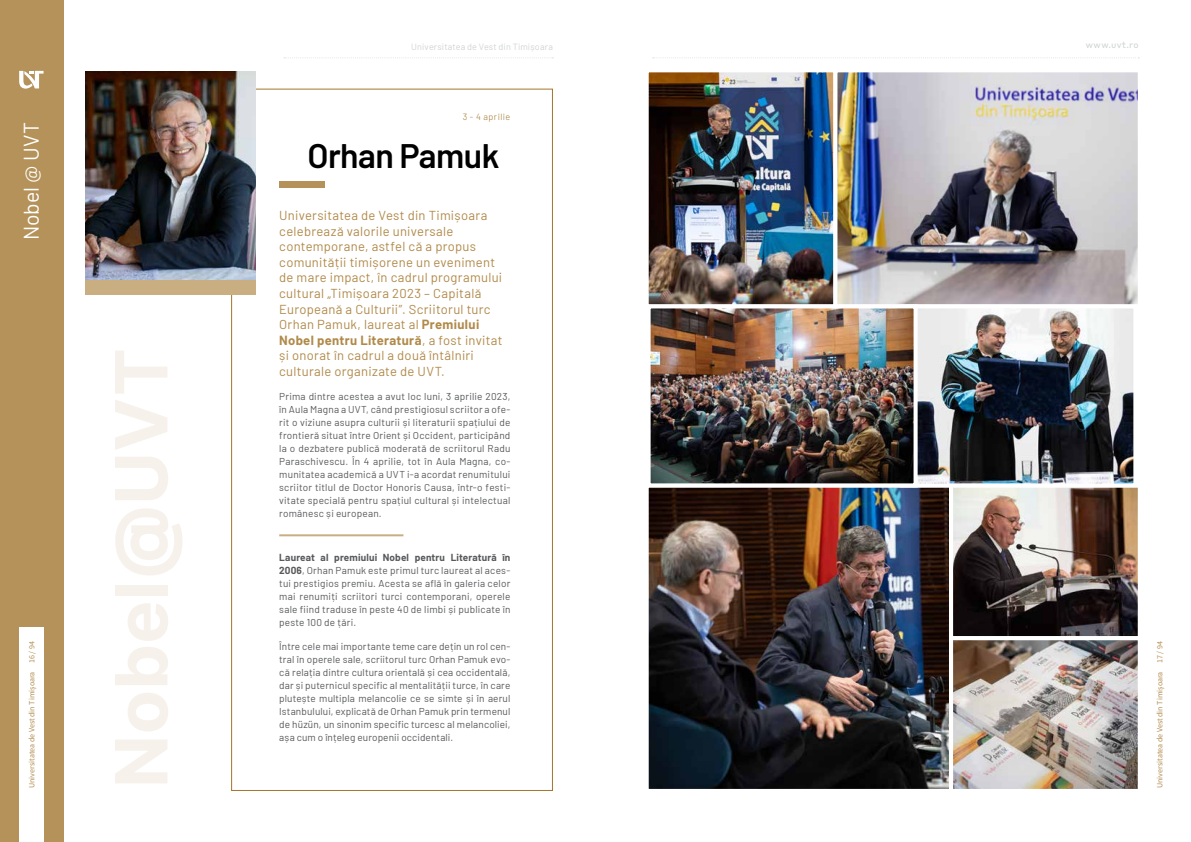
<style>
.page{position:relative;width:1191px;height:842px;background:#fff}
.page>*{position:absolute;margin:0;border:0;box-sizing:border-box;transform-origin:0 0}
.t1{font:600 34px "Barlow";letter-spacing:-.015em;color:#000}
.t2{font:21.1px "Barlow";color:#fff}
.t3{font:13px/15.6px "Barlow";letter-spacing:.02em;color:#b18a4a}
.t4{font:10px/13px "Barlow";letter-spacing:.02em;color:#58595b;text-align:justify}
.t5{font:9px "Barlow";letter-spacing:.015em;color:#d1d3d4}
.t6{font:9px "Styrene B";letter-spacing:.045em;color:#d1d3d4}
.t7{font:300 9px "Barlow";letter-spacing:.055em;color:#a2762b}
.t8{font:8px "Source Sans Variable";color:#b58f53}
.s1{font-weight:700}
</style>
<div class="page">
<div style="left:0;top:0;width:64px;height:842px;background:#b49259"></div>
<svg style="left:19px;top:71px;width:25px;height:18px"></svg>
<svg style="left:284px;top:57px;width:269px;height:1px"></svg>
<svg style="left:652px;top:57px;width:487px;height:1px"></svg>
<div style="left:19px;top:626px;width:25px;height:216px;background:#fff"></div>
<div style="left:279px;top:181px;width:46px;height:6px;background:#b49259"></div>
<hr style="left:279px;top:534px;width:124px;height:2px;background:#c9ae82">
<img style="left:649px;top:73px;width:183px;height:230px">
<div style="left:644px;top:68px;width:193px;height:240px;border:4px solid #fff"></div>
<img style="left:838px;top:73px;width:298px;height:230px">
<div style="left:833px;top:68px;width:308px;height:240px;border:4px solid #fff"></div>
<img style="left:649px;top:488px;width:299px;height:300px">
<div style="left:644px;top:483px;width:309px;height:310px;border:4px solid #fff"></div>
<img style="left:954px;top:488px;width:182px;height:147px">
<div style="left:949px;top:483px;width:192px;height:157px;border:4px solid #fff"></div>
<img style="left:954px;top:641px;width:182px;height:147px">
<div style="left:949px;top:636px;width:192px;height:157px;border:4px solid #fff"></div>
<img style="left:917px;top:309px;width:215px;height:173px">
<div style="left:899px;top:304px;width:238px;height:183px;border:4px solid #fff"></div>
<img style="left:651px;top:309px;width:261px;height:173px">
<div style="left:646px;top:304px;width:271px;height:183px;border:4px solid #fff"></div>
<img style="left:85px;top:71px;width:170px;height:210px">
<div style="left:85px;top:281px;width:170px;height:14px;background:#c9ae82"></div>
<h2 class="t2" style="left:16px;top:240px;width:120px;rotate:-90deg">Nobel @ UVT</h2>
<p class="t8" style="left:27px;top:788px;width:148px;rotate:-90deg">Universitatea de Vest din Timișoara 16 / 94</p>
<p class="t5" style="left:411px;top:41px;width:143px">Universitatea de Vest din Timișoara</p>
<p class="t6" style="left:1086px;top:37px;width:54px">www.uvt.ro</p>
<p class="t7" style="left:463px;top:110px;width:49px">3 - 4 aprilie</p>
<h1 class="t1" style="left:307px;top:131px;width:193px">Orhan Pamuk</h1>
<p class="t3" style="left:279px;top:206px;width:225px">Universitatea de Vest din Timișoara celebrează valorile universale contemporane, astfel că a propus comunității timișorene un eveniment de mare impact, în cadrul programului cultural „Timișoara 2023 – Capitală Europeană a Culturii”. Scriitorul turc Orhan Pamuk, laureat al <span class="s1">Premiului Nobel pentru Literatură</span>, a fost invitat și onorat în cadrul a două întâlniri culturale organizate de UVT.</p>
<p class="t4" style="left:279px;top:389px;width:233px">Prima dintre acestea a avut loc luni, 3 aprilie 2023, în Aula Magna a UVT, când prestigiosul scriitor a ofe&shy;rit o viziune asupra culturii și literaturii spațiului de frontieră situat între Orient și Occident, participând la o dezbatere publică moderată de scriitorul Radu Paraschivescu. În 4 aprilie, tot în Aula Magna, co&shy;munitatea academică a UVT i-a acordat renumitului scriitor titlul de Doctor Honoris Causa, într-o festi&shy;vitate specială pentru spațiul cultural și intelectual românesc și european.</p>
<p class="t4" style="left:279px;top:550px;width:233px"><span class="s1">Laureat al premiului Nobel pentru Literatură în 2006</span>, Orhan Pamuk este primul turc laureat al aces&shy;tui prestigios premiu. Acesta se află în galeria celor mai renumiți scriitori turci contemporani, operele sale fiind traduse în peste 40 de limbi și publicate în peste 100 de țări.</p>
<p class="t4" style="left:279px;top:639px;width:233px">Între cele mai importante teme care dețin un rol cen&shy;tral în operele sale, scriitorul turc Orhan Pamuk evo&shy;că relația dintre cultura orientală și cea occidentală, dar și puternicul specific al mentalității turce, în care plutește multipla melancolie ce se simte și în aerul Istanbulului, explicată de Orhan Pamuk prin termenul de hüzün, un sinonim specific turcesc al melancoliei, așa cum o înțeleg europenii occidentali.</p>
<p class="t8" style="left:1155px;top:788px;width:148px;rotate:-90deg">Universitatea de Vest din Timișoara 17 / 94</p>
</div>
